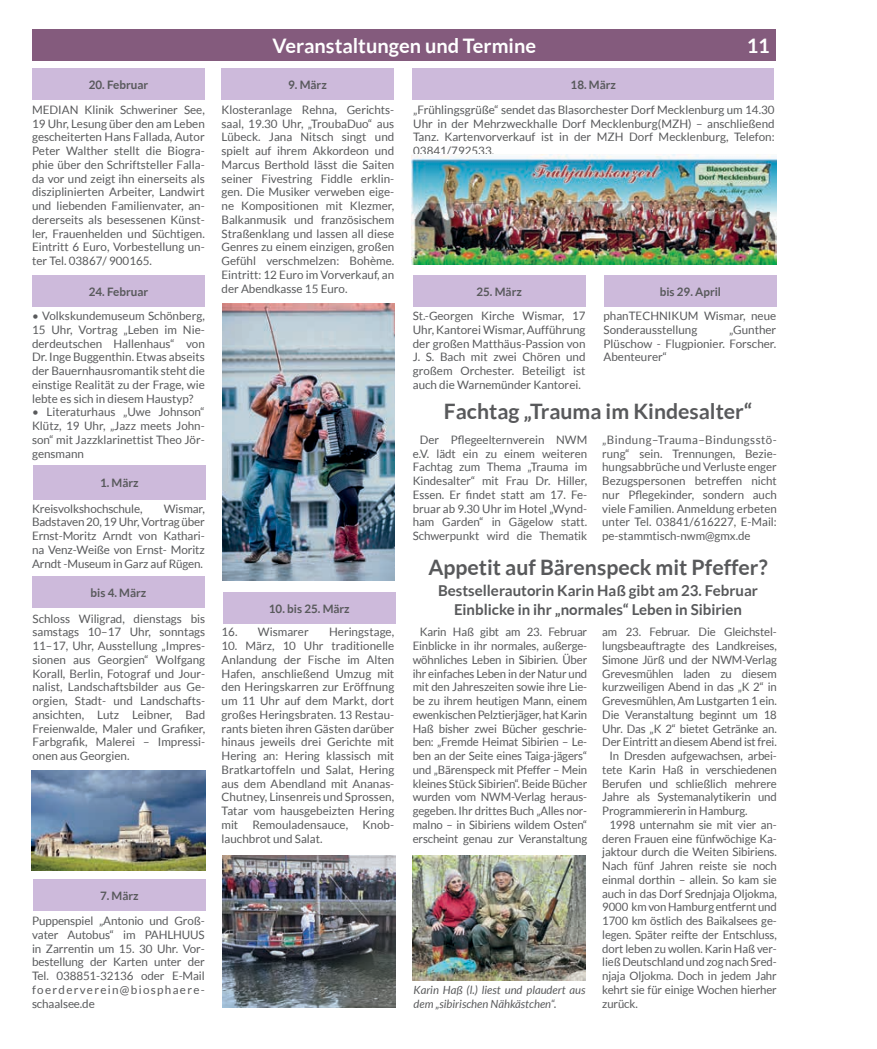
<style>
.page{position:relative;width:877px;height:1049px;background:#fff}
.page>*{position:absolute;margin:0;border:0;box-sizing:border-box;transform-origin:0 0}
.t1{font:700 21.25px "Lato";color:#58595b}
.t2{font:700 20px "Lato";color:#fff}
.t3{font:700 15px/18.8px "Lato";color:#58595b;text-align:center}
.t4{font:11.62px/13.8px "Lato";letter-spacing:-.01em;color:#58595b;text-align:justify}
.t5{font:700 11.62px "Lato";color:#58595b}
.t6{font:italic 11.25px/13.8px "Lato";color:#58595b}
</style>
<div class="page">
<div style="left:32px;top:29px;width:744px;height:32px;background:#845b7d"></div>
<div style="left:32px;top:68px;width:173px;height:32px;background:#cdbadb"></div>
<div style="left:32px;top:275px;width:173px;height:31px;background:#cdbadb"></div>
<div style="left:33px;top:465px;width:173px;height:34px;background:#cdbadb"></div>
<div style="left:32px;top:576px;width:173px;height:32px;background:#cdbadb"></div>
<div style="left:33px;top:879px;width:173px;height:32px;background:#cdbadb"></div>
<div style="left:221px;top:68px;width:173px;height:32px;background:#cdbadb"></div>
<div style="left:223px;top:592px;width:173px;height:31px;background:#cdbadb"></div>
<div style="left:413px;top:68px;width:361px;height:32px;background:#cdbadb"></div>
<div style="left:413px;top:275px;width:173px;height:31px;background:#cdbadb"></div>
<img style="left:412px;top:855px;width:174px;height:126px">
<img style="left:222px;top:855px;width:173px;height:152px">
<div style="left:604px;top:275px;width:173px;height:32px;background:#cdbadb"></div>
<img style="left:222px;top:304px;width:172px;height:276px">
<img style="left:31px;top:771px;width:175px;height:99px">
<img style="left:411px;top:154px;width:366px;height:111px">
<p class="t5" style="left:89px;top:78px;width:61px">20. Februar</p>
<p class="t4" style="left:32px;top:103px;width:174px">MEDIAN Klinik Schweriner See, 19 Uhr, Lesung über den am Leben gescheiterten Hans Fallada, Autor Peter Walther stellt die Biogra&shy;phie über den Schriftsteller Falla&shy;da vor und zeigt ihn einerseits als disziplinierten Arbeiter, Landwirt und liebenden Familienvater, an&shy;dererseits als besessenen Künst&shy;ler, Frauenhelden und Süchtigen.<br>Eintritt 6 Euro, Vorbestellung un&shy;ter Tel. 03867/ 900165.</p>
<p class="t5" style="left:89px;top:285px;width:61px">24. Februar</p>
<p class="t4" style="left:32px;top:309px;width:174px">• Volkskundemuseum Schönberg, 15 Uhr, Vortrag „Leben im Nie&shy;derdeutschen Hallenhaus“ von Dr. Inge Buggenthin. Etwas abseits der Bauernhausromantik steht die einstige Realität zu der Frage, wie lebte es sich in diesem Haustyp?</p>
<p class="t4" style="left:32px;top:405px;width:174px">• Literaturhaus „Uwe Johnson“ Klütz, 19 Uhr, „Jazz meets John&shy;son“ mit Jazzklarinettist Theo Jör&shy;gensmann</p>
<p class="t5" style="left:100px;top:476px;width:40px">1. März</p>
<p class="t4" style="left:32px;top:501px;width:112px">Kreisvolkshochschule,</p>
<p class="t4" style="left:32px;top:501px;width:174px;text-indent:132px">Wismar, Badstaven 20, 19 Uhr, Vortrag über Ernst-Moritz Arndt von Kathari&shy;na Venz-Weiße von Ernst- Moritz Arndt -Museum in Garz auf Rügen.</p>
<p class="t5" style="left:91px;top:586px;width:57px">bis 4. März</p>
<p class="t4" style="left:33px;top:611px;width:174px">Schloss Wiligrad, dienstags bis samstags 10–17 Uhr, sonntags 11–17, Uhr, Ausstellung „Impres&shy;sionen aus Georgien“ Wolfgang Korall, Berlin, Fotograf und Jour&shy;nalist, Landschaftsbilder aus Ge&shy;orgien, Stadt- und Landschafts&shy;ansichten, Lutz Leibner, Bad Freienwalde, Maler und Grafiker, Farbgrafik, Malerei – Impressi&shy;onen aus Georgien.</p>
<p class="t5" style="left:100px;top:889px;width:40px">7. März</p>
<p class="t4" style="left:32px;top:914px;width:174px">Puppenspiel „Antonio und Groß&shy;vater Autobus“ im PAHLHUUS in Zarrentin um 15. 30 Uhr. Vor&shy;bestellung der Karten unter der Tel. 038851-32136 oder E-Mail foerderverein@biosphaere&shy;schaalsee.de</p>
<h2 class="t2" style="left:273px;top:34px;width:265px">Veranstaltungen und Termine</h2>
<h2 class="t2" style="left:747px;top:35px;width:25px">11</h2>
<p class="t5" style="left:288px;top:78px;width:40px">9. März</p>
<p class="t4" style="left:222px;top:103px;width:174px">Klosteranlage Rehna, Gerichts&shy;saal, 19.30 Uhr, „TroubaDuo“ aus Lübeck. Jana Nitsch singt und spielt auf ihrem Akkordeon und Marcus Berthold lässt die Saiten seiner Fivestring Fiddle erklin&shy;gen. Die Musiker verweben eige&shy;ne Kompositionen mit Klezmer, Balkanmusik und französischem Straßenklang und lassen all diese Genres zu einem einzigen, großen Gefühl verschmelzen: Bohème.<br>Eintritt: 12 Euro im Vorverkauf, an der Abendkasse 15 Euro.</p>
<p class="t5" style="left:269px;top:602px;width:82px">10. bis 25. März</p>
<p class="t4" style="left:222px;top:625px;width:89px">16. Wismarer</p>
<p class="t4" style="left:329px;top:625px;width:67px">Heringstage,</p>
<p class="t4" style="left:222px;top:639px;width:174px">10. März, 10 Uhr traditionelle Anlandung der Fische im Alten Hafen, anschließend Umzug mit den Heringskarren zur Eröffnung um 11 Uhr auf dem Markt, dort großes Heringsbraten. 13 Restau&shy;rants bieten ihren Gästen darüber hinaus jeweils drei Gerichte mit Hering an: Hering klassisch mit Bratkartoffeln und Salat, Hering aus dem Abendland mit Ananas-Chutney, Linsenreis und Sprossen, Tatar vom hausgebeizten Hering mit Remouladensauce, Knob&shy;lauchbrot und Salat.</p>
<p class="t5" style="left:571px;top:78px;width:47px">18. März</p>
<p class="t4" style="left:413px;top:103px;width:363px">„Frühlingsgrüße“ sendet das Blasorchester Dorf Mecklenburg um 14.30<br>Uhr in der Mehrzweckhalle Dorf Mecklenburg(MZH) – anschließend Tanz. Kartenvorverkauf ist in der MZH Dorf Mecklenburg, Telefon:<br>03841/792533.</p>
<p class="t5" style="left:476px;top:285px;width:47px">25. März</p>
<p class="t4" style="left:413px;top:309px;width:174px">St.-Georgen Kirche Wismar, 17<br>Uhr, Kantorei Wismar, Aufführung der großen Matthäus-Passion von J. S. Bach mit zwei Chören und großem Orchester. Beteiligt ist auch die Warnemünder Kantorei.</p>
<p class="t5" style="left:660px;top:285px;width:63px">bis 29. April</p>
<p class="t4" style="left:604px;top:309px;width:174px">phanTECHNIKUM Wismar, neue<br>Sonderausstellung</p>
<p class="t4" style="left:604px;top:323px;width:174px;text-indent:126px">„Gunther Plüschow - Flugpionier. Forscher.<br>Abenteurer“</p>
<h1 class="t1" style="left:444px;top:399px;width:310px">Fachtag „Trauma im Kindesalter“</h1>
<p class="t4" style="left:413px;top:433px;width:176px;text-indent:7px">Der Pflegeelternverein NWM e.V. lädt ein zu einem weiteren Fachtag zum Thema „Trauma im Kindesalter“ mit Frau Dr. Hiller, Essen. Er findet statt am 17. Fe&shy;bruar ab 9.30 Uhr im Hotel „Wynd&shy;ham Garden“ in Gägelow statt.<br>Schwerpunkt wird die Thematik</p>
<p class="t4" style="left:602px;top:433px;width:176px">„Bindung–Trauma–Bindungsstö&shy;rung“ sein. Trennungen, Bezie&shy;hungsabbrüche und Verluste enger Bezugspersonen betreffen nicht nur Pflegekinder, sondern auch viele Familien. Anmeldung erbeten unter Tel. 03841/616227, E-Mail: pe-stammtisch-nwm@gmx.de</p>
<h1 class="t1" style="left:429px;top:555px;width:341px">Appetit auf Bärenspeck mit Pfeffer?</h1>
<p class="t3" style="left:438px;top:581px;width:321px">Bestsellerautorin Karin Haß gibt am 23. Februar<br>Einblicke in ihr „normales“ Leben in Sibirien</p>
<p class="t4" style="left:413px;top:625px;width:176px;text-indent:7px">Karin Haß gibt am 23. Februar Einblicke in ihr normales, außerge&shy;wöhnliches Leben in Sibirien. Über ihr einfaches Leben in der Natur und mit den Jahreszeiten sowie ihre Lie&shy;be zu ihrem heutigen Mann, einem ewenkischen Pelztierjäger, hat Karin Haß bisher zwei Bücher geschrie&shy;ben: „Fremde Heimat Sibirien – Le&shy;ben an der Seite eines Taiga-jägers“ und „Bärenspeck mit Pfeffer – Mein kleines Stück Sibirien“. Beide Bücher wurden vom NWM-Verlag heraus&shy;gegeben. Ihr drittes Buch „Alles nor&shy;malno – in Sibiriens wildem Osten“ erscheint genau zur Veranstaltung</p>
<p class="t4" style="left:602px;top:625px;width:176px">am 23. Februar. Die Gleichstel-</p>
<p class="t4" style="left:602px;top:639px;width:176px">lungsbeauftragte des Landkreises,</p>
<p class="t4" style="left:602px;top:653px;width:176px">Simone Jürß und der NWM-Verlag</p>
<p class="t4" style="left:602px;top:666px;width:176px">Grevesmühlen laden zu diesem</p>
<p class="t4" style="left:602px;top:680px;width:176px">kurzweiligen Abend in das „K 2“ in</p>
<p class="t4" style="left:602px;top:694px;width:176px">Grevesmühlen, Am Lustgarten 1 ein.</p>
<p class="t4" style="left:602px;top:708px;width:176px">Die Veranstaltung beginnt um 18</p>
<p class="t4" style="left:602px;top:721px;width:176px">Uhr. Das „K 2“ bietet Getränke an.</p>
<p class="t4" style="left:602px;top:735px;width:176px">Der Eintritt an diesem Abend ist frei.</p>
<p class="t4" style="left:609px;top:749px;width:169px">In Dresden aufgewachsen, arbei-</p>
<p class="t4" style="left:602px;top:763px;width:176px">tete Karin Haß in verschiedenen</p>
<p class="t4" style="left:602px;top:776px;width:176px">Berufen und schließlich mehrere</p>
<p class="t4" style="left:602px;top:790px;width:176px">Jahre als Systemanalytikerin und</p>
<p class="t4" style="left:602px;top:804px;width:147px">Programmiererin in Hamburg.</p>
<p class="t4" style="left:609px;top:818px;width:169px">1998 unternahm sie mit vier an-</p>
<p class="t4" style="left:602px;top:831px;width:176px">deren Frauen eine fünfwöchige Ka-</p>
<p class="t4" style="left:602px;top:845px;width:176px">jaktour durch die Weiten Sibiriens.</p>
<p class="t4" style="left:602px;top:859px;width:176px">Nach fünf Jahren reiste sie noch</p>
<p class="t4" style="left:602px;top:873px;width:176px">einmal dorthin – allein. So kam sie</p>
<p class="t4" style="left:602px;top:886px;width:176px">auch in das Dorf Srednjaja Oljokma,</p>
<p class="t4" style="left:602px;top:900px;width:176px">9000 km von Hamburg entfernt und</p>
<p class="t4" style="left:602px;top:914px;width:176px">1700 km östlich des Baikalsees ge-</p>
<p class="t4" style="left:602px;top:928px;width:176px">legen. Später reifte der Entschluss,</p>
<p class="t4" style="left:602px;top:941px;width:176px">dort leben zu wollen. Karin Haß ver-</p>
<p class="t4" style="left:602px;top:955px;width:176px">ließ Deutschland und zog nach Sred-</p>
<p class="t4" style="left:602px;top:969px;width:176px">njaja Oljokma. Doch in jedem Jahr</p>
<p class="t4" style="left:602px;top:983px;width:176px">kehrt sie für einige Wochen hierher</p>
<p class="t4" style="left:602px;top:996px;width:37px">zurück.</p>
<p class="t6" style="left:414px;top:983px;width:173px">Karin Haß (l.) liest und plaudert aus dem „sibirischen Nähkästchen“.</p>
</div>
